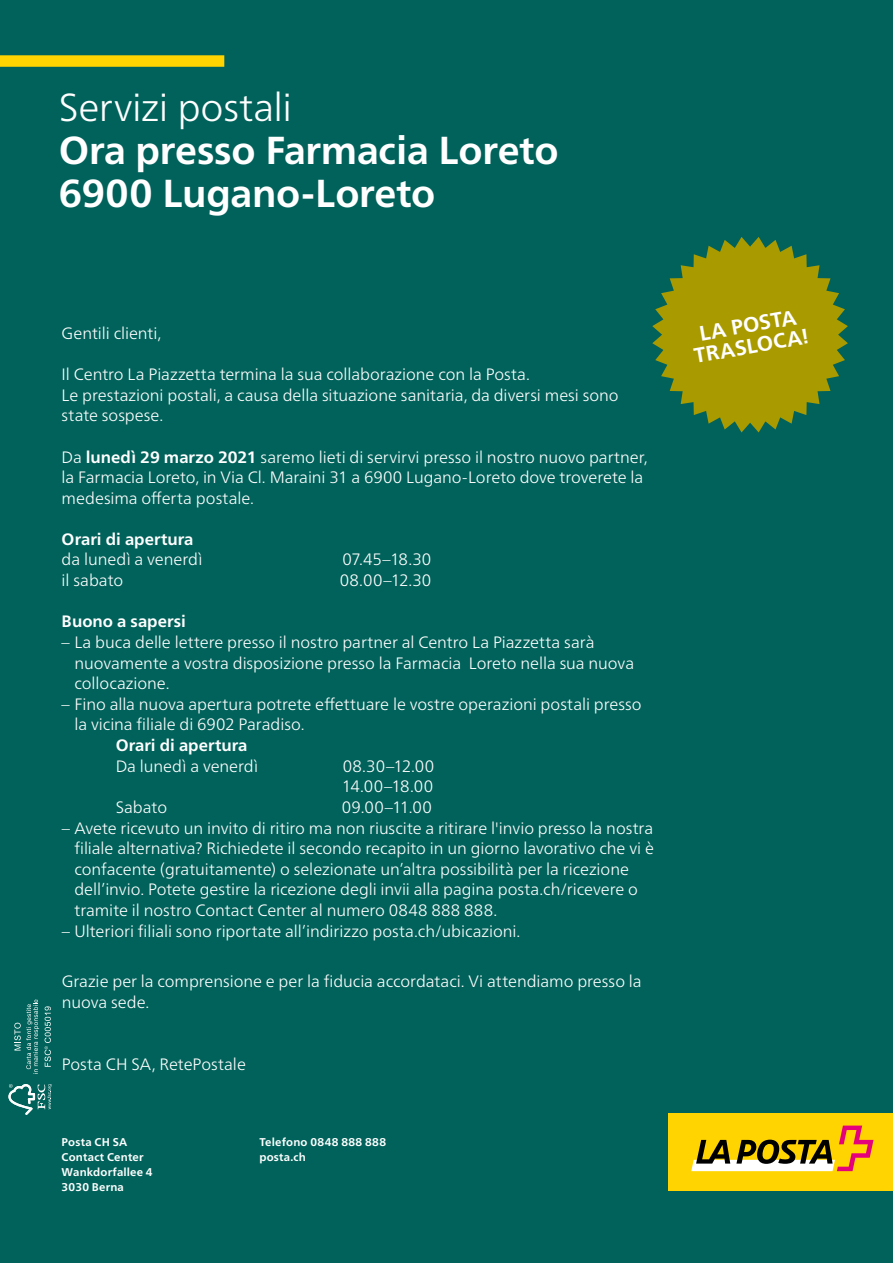
<style>
.page{position:relative;width:893px;height:1263px;background:#00625b}
.page>*{position:absolute;margin:0;border:0;box-sizing:border-box;transform-origin:0 0}
.t1{font:700 39px/42.9px "Frutiger Neue LT Pro";letter-spacing:-.005em;color:#fff}
.t2{font:300 39px "Frutiger Neue LT Pro";letter-spacing:-.005em;color:#fff}
.t3{font:700 21px/21px "Frutiger Neue LT Pro";color:#fff;text-align:center}
.t4{font:300 16.5px/20.7px "Frutiger Neue LT Pro";letter-spacing:-.005em;color:#fff}
.t5{font:700 16.5px "Frutiger Neue LT Pro";color:#fff}
.t6{font:700 11.25px/14.9px "Frutiger Neue LT Pro";letter-spacing:.02em;color:#fff}
.s1{font-weight:700}
</style>
<div class="page">
<svg style="left:8px;top:1084px;width:44px;height:31px"></svg>
<svg style="left:14px;top:999px;width:25px;height:75px"></svg>
<svg style="left:45px;top:1006px;width:6px;height:61px"></svg>
<div style="left:669px;top:1113px;width:224px;height:78px;background:#ffd400"></div>
<svg style="left:691px;top:1125px;width:182px;height:46px"></svg>
<svg style="left:652px;top:237px;width:196px;height:195px"></svg>
<div style="left:0;top:55px;width:224px;height:12px;background:#ffd400"></div>
<h1 class="t2" style="left:59px;top:85px;width:235px">Servizi postali</h1>
<h1 class="t1" style="left:59px;top:129px;width:501px">Ora presso Farmacia Loreto<br>6900 Lugano-Loreto</h1>
<p class="t4" style="left:62px;top:323px;width:101px">Gentili clienti,</p>
<p class="t4" style="left:62px;top:364px;width:558px">Il Centro La Piazzetta termina la sua collaborazione con la Posta.<br>Le prestazioni postali, a causa della situazione sanitaria, da diversi mesi sono state sospese.</p>
<p class="t4" style="left:62px;top:447px;width:587px">Da <span class="s1">lunedì 29 marzo 2021</span> saremo lieti di servirvi presso il nostro nuovo partner, la Farmacia Loreto, in Via Cl. Maraini 31 a 6900 Lugano-Loreto dove troverete la medesima offerta postale.</p>
<p class="t5" style="left:62px;top:529px;width:133px">Orari di apertura</p>
<p class="t4" style="left:62px;top:549px;width:142px">da lunedì a venerdì</p>
<p class="t4" style="left:342px;top:549px;width:91px">07.45–18.30</p>
<p class="t4" style="left:62px;top:570px;width:63px">il sabato</p>
<p class="t4" style="left:340px;top:570px;width:93px">08.00–12.30</p>
<p class="t5" style="left:62px;top:612px;width:126px">Buono a sapersi</p>
<p class="t4" style="left:74px;top:632px;width:561px;text-indent:-13px">– La buca delle lettere presso il nostro partner al Centro La Piazzetta sarà nuovamente a vostra disposizione presso la Farmacia Loreto nella sua nuova collocazione.</p>
<p class="t4" style="left:74px;top:694px;width:569px;text-indent:-13px">– Fino alla nuova apertura potrete effettuare le vostre operazioni postali presso la vicina filiale di 6902 Paradiso.</p>
<p class="t5" style="left:116px;top:735px;width:133px">Orari di apertura</p>
<p class="t4" style="left:116px;top:755px;width:144px">Da lunedì a venerdì</p>
<p class="t4" style="left:342px;top:755px;width:94px">08.30–12.00<br>14.00–18.00</p>
<p class="t4" style="left:116px;top:797px;width:53px">Sabato</p>
<p class="t4" style="left:342px;top:797px;width:91px">09.00–11.00</p>
<p class="t4" style="left:74px;top:817px;width:581px;text-indent:-13px">– Avete ricevuto un invito di ritiro ma non riuscite a ritirare l'invio presso la nostra filiale alternativa? Richiedete il secondo recapito in un giorno lavorativo che vi è confacente (gratuitamente) o selezionate un’altra possibilità per la ricezione dell’invio. Potete gestire la ricezione degli invii alla pagina posta.ch/ricevere o tramite il nostro Contact Center al numero 0848 888 888.</p>
<p class="t4" style="left:62px;top:920px;width:460px">– Ulteriori filiali sono riportate all’indirizzo posta.ch/ubicazioni.</p>
<p class="t4" style="left:62px;top:971px;width:582px">Grazie per la comprensione e per la fiducia accordataci. Vi attendiamo presso la nuova sede.</p>
<p class="t4" style="left:62px;top:1053px;width:186px">Posta CH SA, RetePostale</p>
<p class="t6" style="left:62px;top:1134px;width:93px">Posta CH SA<br>Contact Center<br>Wankdorfallee 4<br>3030 Berna</p>
<p class="t6" style="left:259px;top:1134px;width:128px">Telefono 0848 888 888 posta.ch</p>
<p class="t3" style="left:689px;top:325px;width:118px;rotate:-10deg">LA POSTA<br>TRASLOCA!</p>
</div>
